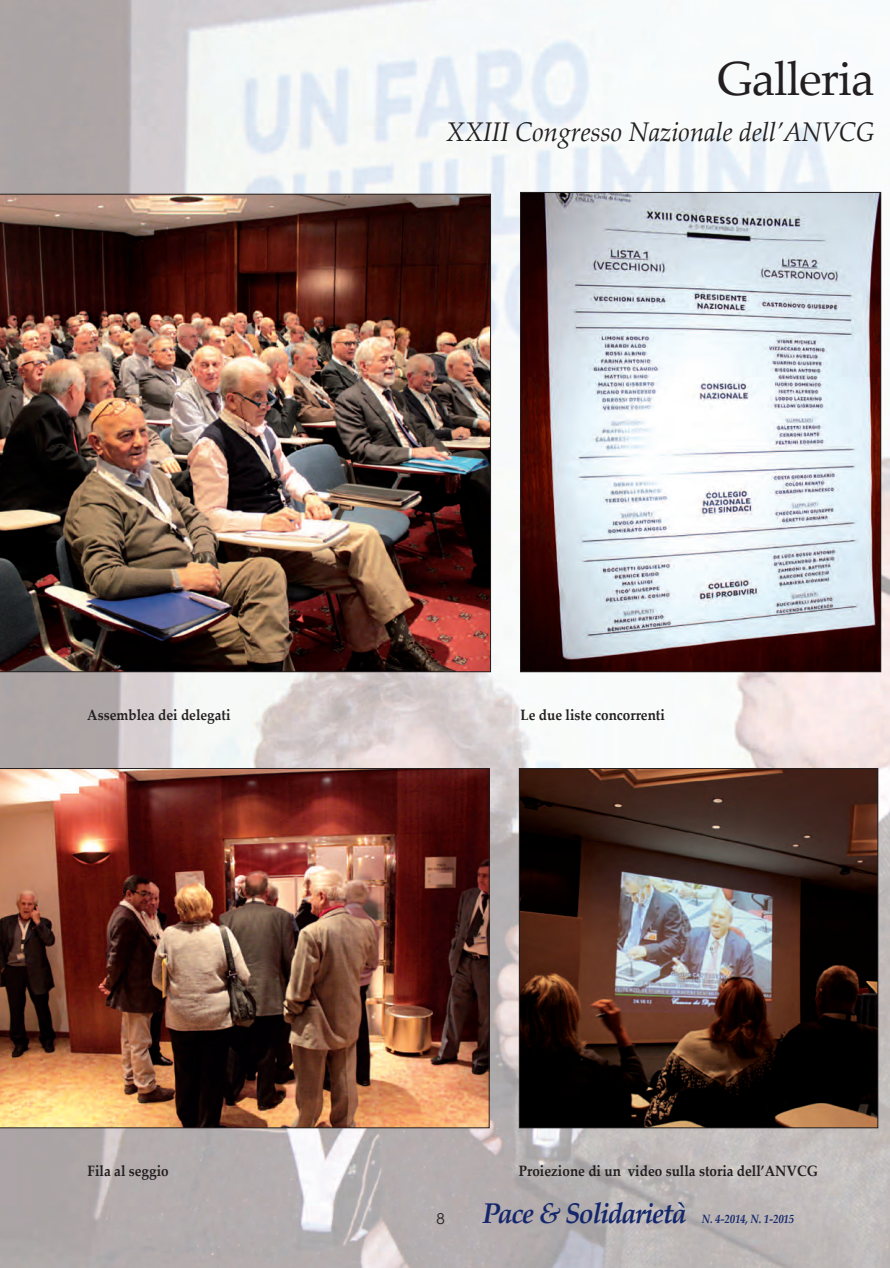
<style>
.page{position:relative;width:890px;height:1268px;background:#fff}
.page>*{position:absolute;margin:0;border:0;box-sizing:border-box;transform-origin:0 0}
.t1{font:48px "Palatino Linotype";letter-spacing:-.02em;color:#231f20}
.t2{font:italic 700 28.5px "Palatino Linotype";letter-spacing:-.05em;color:#15276c;scale:.95 1}
.t3{font:italic 27px "Palatino Linotype";color:#231f20;scale:.95 1}
.t4{font:700 15px "Palatino Linotype";color:#231f20;scale:.9 1}
.t5{font:15px "Century Gothic";color:#231f20}
.t6{font:italic 700 12px "Palatino Linotype";letter-spacing:-.015em;color:#15276c;scale:.9 1}
</style>
<div class="page">
<img style="left:0;top:0;width:889px;height:1268px">
<img style="left:0;top:194px;width:491px;height:478px">
<img style="left:0;top:768px;width:489px;height:360px">
<img style="left:521px;top:770px;width:355px;height:356px">
<div style="left:519px;top:768px;width:359px;height:360px;border:1px solid #231f20"></div>
<img style="left:522px;top:194px;width:357px;height:476px">
<svg style="left:886px;top:1265px;width:4px;height:3px"></svg>
<h1 class="t1" style="left:717px;top:60px;width:158px">Galleria</h1>
<h3 class="t3" style="left:446px;top:121px;width:452px">XXIII Congresso Nazionale dell’ANVCG</h3>
<p class="t4" style="left:87px;top:709px;width:161px">assemblea dei delegati</p>
<p class="t4" style="left:520px;top:709px;width:162px">le due liste concorrenti</p>
<p class="t4" style="left:88px;top:1165px;width:92px">Fila al seggio</p>
<p class="t4" style="left:519px;top:1165px;width:334px">Proiezione di un video sulla storia dell’anvcg</p>
<p class="t5" style="left:436px;top:1209px;width:10px">8</p>
<h2 class="t2" style="left:482px;top:1202px;width:217px">Pace &amp; Solidarietà</h2>
<p class="t6" style="left:701px;top:1214px;width:104px">N. 4-2014, N. 1-2015</p>
</div>
